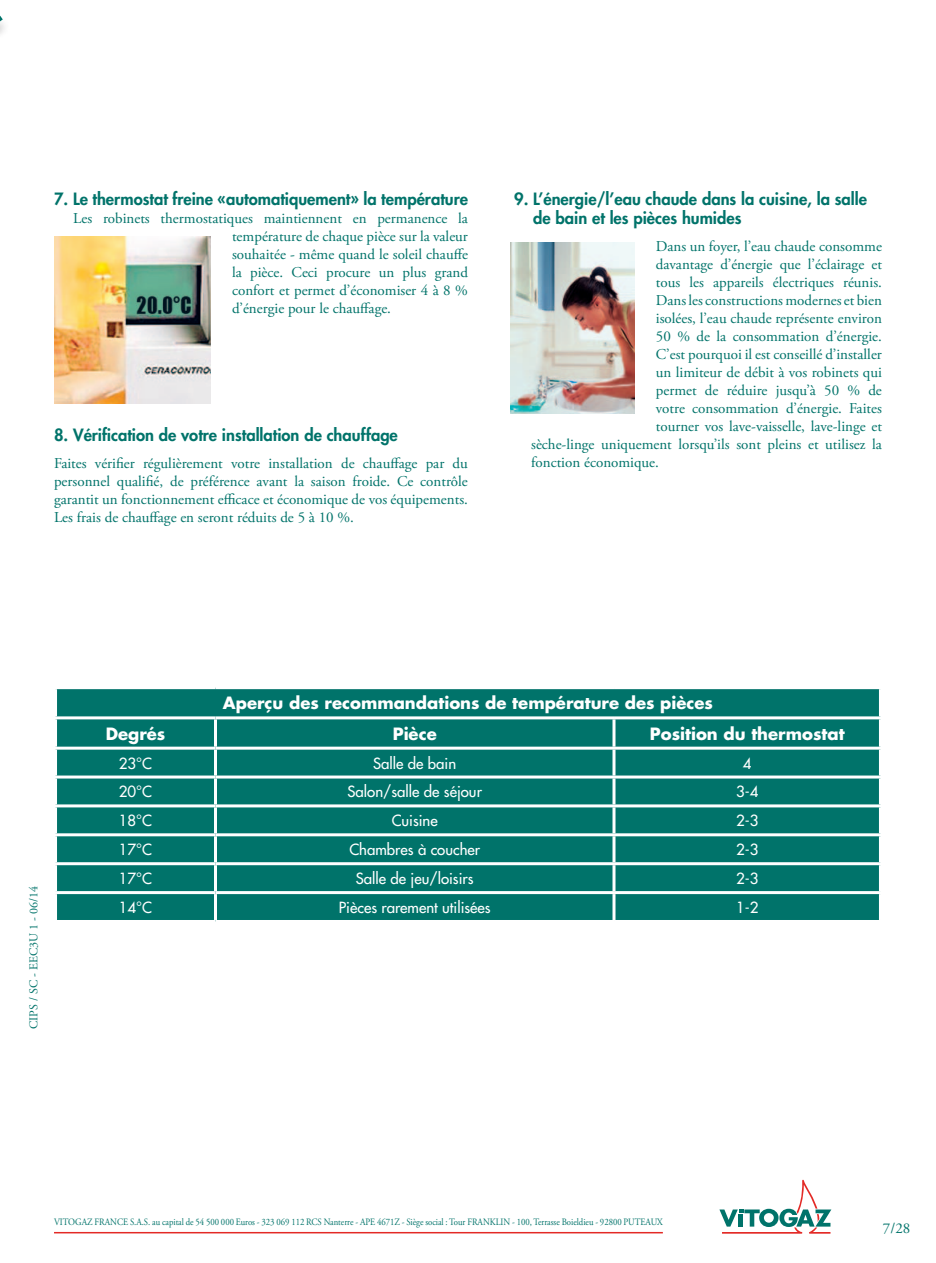
<style>
.page{position:relative;width:936px;height:1263px;background:#fff}
.page>*{position:absolute;margin:0;border:0;box-sizing:border-box;transform-origin:0 0}
.t1{font:800 16.5px/19.8px "Futura";color:#00736a}
.t2{font:700 16.5px "Futura";color:#fff}
.t3{font:15px/18px "Adobe Garamond Pro";color:#00736a;text-align:justify}
.t4{font:15px "Futura";color:#fff}
.t5{font:12px "Adobe Garamond Pro";color:#00736a}
.t6{font:9.75px "Adobe Garamond Pro";color:#00736a;scale:.89 1}
</style>
<div class="page">
<svg style="left:0;top:15px;width:5px;height:19px"></svg>
<img style="left:54px;top:236px;width:157px;height:167px">
<img style="left:510px;top:242px;width:124px;height:171px">
<div style="left:57px;top:689px;width:821px;height:231px;background:#00736a"></div>
<hr style="left:54px;top:716px;width:161px;height:3px;background:#fff">
<hr style="left:215px;top:716px;width:399px;height:3px;background:#fff">
<hr style="left:614px;top:716px;width:267px;height:3px;background:#fff">
<hr style="left:54px;top:747px;width:161px;height:3px;background:#fff">
<hr style="left:215px;top:747px;width:399px;height:3px;background:#fff">
<hr style="left:614px;top:747px;width:267px;height:3px;background:#fff">
<hr style="left:54px;top:775px;width:161px;height:3px;background:#fff">
<hr style="left:215px;top:775px;width:399px;height:3px;background:#fff">
<hr style="left:614px;top:775px;width:267px;height:3px;background:#fff">
<hr style="left:54px;top:804px;width:161px;height:3px;background:#fff">
<hr style="left:215px;top:804px;width:399px;height:3px;background:#fff">
<hr style="left:614px;top:804px;width:267px;height:3px;background:#fff">
<hr style="left:54px;top:833px;width:161px;height:3px;background:#fff">
<hr style="left:215px;top:833px;width:399px;height:3px;background:#fff">
<hr style="left:614px;top:833px;width:267px;height:3px;background:#fff">
<hr style="left:54px;top:862px;width:161px;height:3px;background:#fff">
<hr style="left:215px;top:862px;width:399px;height:3px;background:#fff">
<hr style="left:614px;top:862px;width:267px;height:3px;background:#fff">
<hr style="left:54px;top:891px;width:161px;height:3px;background:#fff">
<hr style="left:215px;top:891px;width:399px;height:3px;background:#fff">
<hr style="left:614px;top:891px;width:267px;height:3px;background:#fff">
<hr style="left:214px;top:719px;width:3px;height:28px;background:#fff">
<hr style="left:612px;top:719px;width:3px;height:28px;background:#fff">
<hr style="left:214px;top:750px;width:3px;height:25px;background:#fff">
<hr style="left:612px;top:750px;width:3px;height:25px;background:#fff">
<hr style="left:214px;top:778px;width:3px;height:26px;background:#fff">
<hr style="left:612px;top:778px;width:3px;height:26px;background:#fff">
<hr style="left:214px;top:807px;width:3px;height:26px;background:#fff">
<hr style="left:612px;top:807px;width:3px;height:26px;background:#fff">
<hr style="left:214px;top:836px;width:3px;height:26px;background:#fff">
<hr style="left:612px;top:836px;width:3px;height:26px;background:#fff">
<hr style="left:214px;top:865px;width:3px;height:26px;background:#fff">
<hr style="left:612px;top:865px;width:3px;height:26px;background:#fff">
<hr style="left:214px;top:894px;width:3px;height:26px;background:#fff">
<hr style="left:612px;top:894px;width:3px;height:26px;background:#fff">
<svg style="left:719px;top:1180px;width:112px;height:54px"></svg>
<hr style="left:54px;top:1232px;width:608px;height:1px;background:#e32a26">
<p class="t1" style="left:54px;top:188px;width:415px">7. Le thermostat freine «automatiquement» la température</p>
<p class="t3" style="left:232px;top:209px;width:237px;text-indent:-159px">Les robinets thermostatiques maintiennent en permanence la température de chaque pièce sur la valeur souhaitée - même quand le soleil chauffe la pièce. Ceci procure un plus grand confort et permet d’économiser 4 à 8 % d’énergie pour le chauffage.</p>
<p class="t1" style="left:54px;top:425px;width:345px">8. Vérification de votre installation de chauffage</p>
<p class="t3" style="left:54px;top:455px;width:415px">Faites vérifier régulièrement votre installation de chauffage par du personnel qualifié, de préférence avant la saison froide. Ce contrôle garantit un fonctionnement efficace et économique de vos équipements.<br>Les frais de chauffage en seront réduits de 5 à 10 %.</p>
<p class="t1" style="left:533px;top:188px;width:335px;text-indent:-19px">9. L’énergie/l’eau chaude dans la cuisine, la salle de bain et les pièces humides</p>
<p class="t3" style="left:655px;top:238px;width:227px">Dans un foyer, l’eau chaude consomme</p>
<p class="t3" style="left:655px;top:256px;width:227px">davantage d’énergie que l’éclairage et</p>
<p class="t3" style="left:655px;top:274px;width:227px">tous les appareils électriques réunis.</p>
<p class="t3" style="left:655px;top:292px;width:227px">Dans les constructions modernes et bien</p>
<p class="t3" style="left:655px;top:310px;width:227px">isolées, l’eau chaude représente environ</p>
<p class="t3" style="left:655px;top:328px;width:227px">50 % de la consommation d’énergie.</p>
<p class="t3" style="left:655px;top:346px;width:227px">C’est pourquoi il est conseillé d’installer</p>
<p class="t3" style="left:655px;top:364px;width:227px">un limiteur de débit à vos robinets qui</p>
<p class="t3" style="left:655px;top:382px;width:227px">permet de réduire jusqu’à 50 % de</p>
<p class="t3" style="left:655px;top:400px;width:227px">votre consommation d’énergie. Faites</p>
<p class="t3" style="left:655px;top:418px;width:227px">tourner vos lave-vaisselle, lave-linge et</p>
<p class="t3" style="left:531px;top:436px;width:352px">sèche-linge uniquement lorsqu’ils sont pleins et utilisez la</p>
<p class="t3" style="left:531px;top:454px;width:129px">fonction économique.</p>
<p class="t5" style="left:27px;top:1029px;width:144px;rotate:-90deg">CIPS / SC - EEC3U 1 - 06/14</p>
<p class="t2" style="left:223px;top:692px;width:491px">Aperçu des recommandations de température des pièces</p>
<p class="t2" style="left:106px;top:722px;width:61px">Degrés</p>
<p class="t2" style="left:393px;top:722px;width:45px">Pièce</p>
<p class="t2" style="left:649px;top:722px;width:196px">Position du thermostat</p>
<p class="t4" style="left:119px;top:753px;width:35px">23°C</p>
<p class="t4" style="left:373px;top:753px;width:85px">Salle de bain</p>
<p class="t4" style="left:742px;top:753px;width:10px">4</p>
<p class="t4" style="left:119px;top:782px;width:35px">20°C</p>
<p class="t4" style="left:347px;top:782px;width:136px">Salon/salle de séjour</p>
<p class="t4" style="left:736px;top:782px;width:24px">3-4</p>
<p class="t4" style="left:119px;top:811px;width:35px">18°C</p>
<p class="t4" style="left:391px;top:811px;width:48px">Cuisine</p>
<p class="t4" style="left:736px;top:811px;width:24px">2-3</p>
<p class="t4" style="left:119px;top:840px;width:35px">17°C</p>
<p class="t4" style="left:349px;top:840px;width:132px">Chambres à coucher</p>
<p class="t4" style="left:736px;top:840px;width:24px">2-3</p>
<p class="t4" style="left:119px;top:869px;width:35px">17°C</p>
<p class="t4" style="left:356px;top:869px;width:119px">Salle de jeu/loisirs</p>
<p class="t4" style="left:736px;top:869px;width:24px">2-3</p>
<p class="t4" style="left:119px;top:898px;width:35px">14°C</p>
<p class="t4" style="left:339px;top:898px;width:153px">Pièces rarement utilisées</p>
<p class="t4" style="left:736px;top:898px;width:24px">1-2</p>
<p class="t6" style="left:54px;top:1216px;width:685px">VITOGAZ FRANCE S.A.S. au capital de 54 500 000 Euros - 323 069 112 RCS Nanterre - APE 4671Z - Siège social : Tour FRANKLIN - 100, Terrasse Boieldieu - 92800 PUTEAUX</p>
<p class="t3" style="left:882px;top:1220px;width:29px">7/28</p>
</div>
